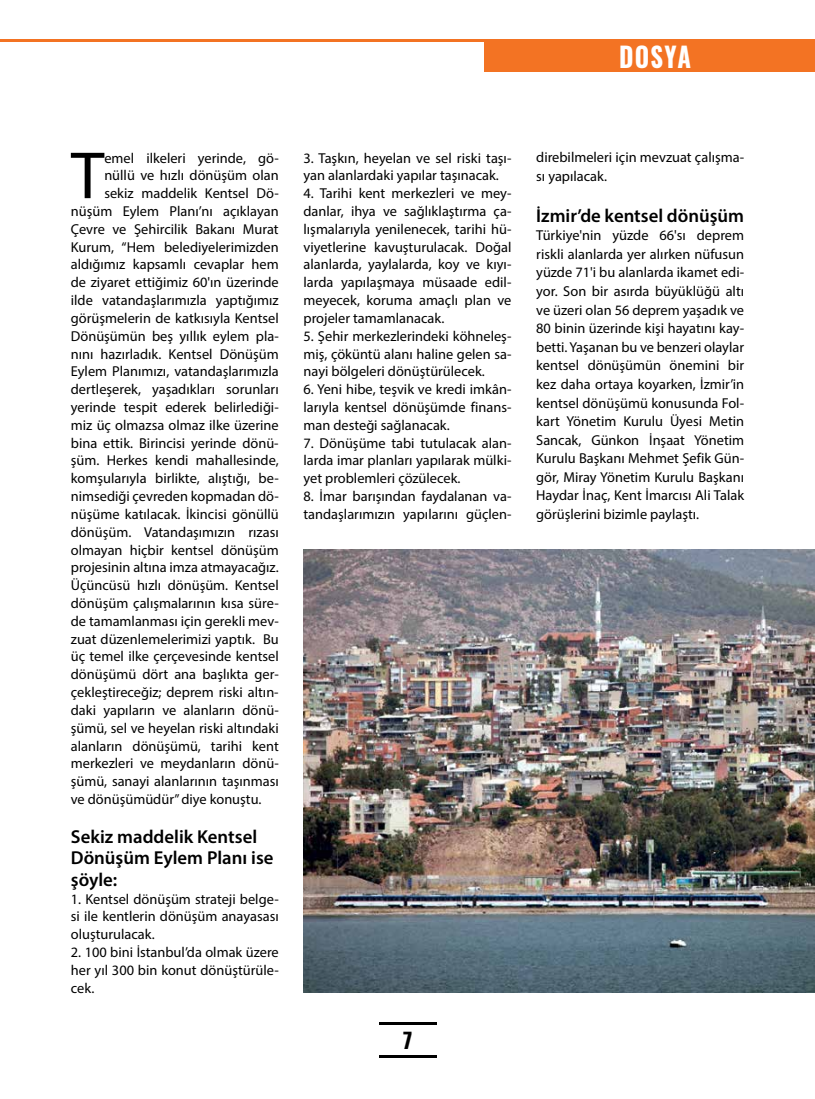
<style>
.page{position:relative;width:815px;height:1099px;background:#fff}
.page>*{position:absolute;margin:0;border:0;box-sizing:border-box;transform-origin:0 0}
.t1{font:67.25px "Myriad Pro";color:#000}
.t2{font:700 27.5px "Oswald";letter-spacing:.05em;color:#fff;scale:.9 1}
.t3{font:700 21.25px "Oswald";color:#000}
.t4{font:600 18.75px/21.2px "Myriad Pro";color:#000}
.t5{font:14.38px/17.8px "Myriad Pro";color:#000;text-align:justify}
</style>
<div class="page">
<hr style="left:379px;top:1055px;width:57px;height:3px;background:#000">
<hr style="left:379px;top:1021px;width:57px;height:3px;background:#000">
<div style="left:485px;top:39px;width:330px;height:33px;background:#f37323"></div>
<hr style="left:0;top:39px;width:497px;height:3px;background:#f37323">
<img style="left:304px;top:549px;width:511px;height:443px">
<h2 class="t2" style="left:619px;top:38px;width:82px">DOSYA</h2>
<h1 class="t1" style="left:71px;top:134px;width:35px">T</h1>
<p class="t5" style="left:104px;top:149px;width:176px">emel ilkeleri yerinde, gö-</p>
<p class="t5" style="left:104px;top:166px;width:176px">nüllü ve hızlı dönüşüm olan</p>
<p class="t5" style="left:104px;top:184px;width:176px">sekiz maddelik Kentsel Dö-</p>
<p class="t5" style="left:71px;top:202px;width:209px">nüşüm Eylem Planı’nı açıklayan</p>
<p class="t5" style="left:71px;top:220px;width:209px">Çevre ve Şehircilik Bakanı Murat</p>
<p class="t5" style="left:71px;top:238px;width:209px">Kurum, “Hem belediyelerimizden</p>
<p class="t5" style="left:71px;top:255px;width:209px">aldığımız kapsamlı cevaplar hem</p>
<p class="t5" style="left:71px;top:273px;width:209px">de ziyaret ettiğimiz 60'ın üzerinde</p>
<p class="t5" style="left:71px;top:291px;width:209px">ilde vatandaşlarımızla yaptığımız</p>
<p class="t5" style="left:71px;top:309px;width:209px">görüşmelerin de katkısıyla Kentsel</p>
<p class="t5" style="left:71px;top:327px;width:209px">Dönüşümün beş yıllık eylem pla-</p>
<p class="t5" style="left:71px;top:344px;width:209px">nını hazırladık. Kentsel Dönüşüm</p>
<p class="t5" style="left:71px;top:362px;width:209px">Eylem Planımızı, vatandaşlarımızla</p>
<p class="t5" style="left:71px;top:380px;width:209px">dertleşerek, yaşadıkları sorunları</p>
<p class="t5" style="left:71px;top:398px;width:209px">yerinde tespit ederek belirlediği-</p>
<p class="t5" style="left:71px;top:416px;width:209px">miz üç olmazsa olmaz ilke üzerine</p>
<p class="t5" style="left:71px;top:433px;width:209px">bina ettik. Birincisi yerinde dönü-</p>
<p class="t5" style="left:71px;top:451px;width:209px">şüm. Herkes kendi mahallesinde,</p>
<p class="t5" style="left:71px;top:469px;width:209px">komşularıyla birlikte, alıştığı, be-</p>
<p class="t5" style="left:71px;top:487px;width:209px">nimsediği çevreden kopmadan dö-</p>
<p class="t5" style="left:71px;top:505px;width:209px">nüşüme katılacak. İkincisi gönüllü</p>
<p class="t5" style="left:71px;top:523px;width:209px">dönüşüm. Vatandaşımızın rızası</p>
<p class="t5" style="left:71px;top:540px;width:209px">olmayan hiçbir kentsel dönüşüm</p>
<p class="t5" style="left:71px;top:558px;width:209px">projesinin altına imza atmayacağız.</p>
<p class="t5" style="left:71px;top:576px;width:209px">Üçüncüsü hızlı dönüşüm. Kentsel</p>
<p class="t5" style="left:71px;top:594px;width:209px">dönüşüm çalışmalarının kısa süre-</p>
<p class="t5" style="left:71px;top:612px;width:209px">de tamamlanması için gerekli mev-</p>
<p class="t5" style="left:71px;top:629px;width:209px">zuat düzenlemelerimizi yaptık. Bu</p>
<p class="t5" style="left:71px;top:647px;width:209px">üç temel ilke çerçevesinde kentsel</p>
<p class="t5" style="left:71px;top:665px;width:209px">dönüşümü dört ana başlıkta ger-</p>
<p class="t5" style="left:71px;top:683px;width:209px">çekleştireceğiz; deprem riski altın-</p>
<p class="t5" style="left:71px;top:701px;width:209px">daki yapıların ve alanların dönü-</p>
<p class="t5" style="left:71px;top:718px;width:209px">şümü, sel ve heyelan riski altındaki</p>
<p class="t5" style="left:71px;top:736px;width:209px">alanların dönüşümü, tarihi kent</p>
<p class="t5" style="left:71px;top:754px;width:209px">merkezleri ve meydanların dönü-</p>
<p class="t5" style="left:71px;top:772px;width:209px">şümü, sanayi alanlarının taşınması</p>
<p class="t5" style="left:71px;top:790px;width:192px">ve dönüşümüdür” diye konuştu.</p>
<h3 class="t4" style="left:71px;top:825px;width:204px">Sekiz maddelik Kentsel<br>Dönüşüm Eylem Planı ise şöyle:</h3>
<p class="t5" style="left:71px;top:889px;width:209px">1. Kentsel dönüşüm strateji belge&shy;si ile kentlerin dönüşüm anayasası oluşturulacak.</p>
<p class="t5" style="left:71px;top:943px;width:209px">2. 100 bini İstanbul’da olmak üzere her yıl 300 bin konut dönüştürüle&shy;cek.</p>
<p class="t5" style="left:304px;top:149px;width:209px">3. Taşkın, heyelan ve sel riski taşı&shy;yan alanlardaki yapılar taşınacak.</p>
<p class="t5" style="left:304px;top:184px;width:209px">4. Tarihi kent merkezleri ve mey&shy;danlar, ihya ve sağlıklaştırma ça&shy;lışmalarıyla yenilenecek, tarihi hü&shy;viyetlerine kavuşturulacak. Doğal alanlarda, yaylalarda, koy ve kıyı&shy;larda yapılaşmaya müsaade edil&shy;meyecek, koruma amaçlı plan ve projeler tamamlanacak.</p>
<p class="t5" style="left:304px;top:327px;width:209px">5. Şehir merkezlerindeki köhneleş&shy;miş, çöküntü alanı haline gelen sa&shy;nayi bölgeleri dönüştürülecek.</p>
<p class="t5" style="left:304px;top:380px;width:209px">6. Yeni hibe, teşvik ve kredi imkân&shy;larıyla kentsel dönüşümde finans&shy;man desteği sağlanacak.</p>
<p class="t5" style="left:304px;top:433px;width:209px">7. Dönüşüme tabi tutulacak alan&shy;larda imar planları yapılarak mülki&shy;yet problemleri çözülecek.</p>
<p class="t5" style="left:304px;top:487px;width:209px">8. İmar barışından faydalanan va&shy;tandaşlarımızın yapılarını güçlen-</p>
<h3 class="t3" style="left:402px;top:1025px;width:12px">7</h3>
<p class="t5" style="left:536px;top:148px;width:209px;line-height:18.6px">direbilmeleri için mevzuat çalışma&shy;sı yapılacak.</p>
<h3 class="t4" style="left:536px;top:204px;width:209px">İzmir’de kentsel dönüşüm</h3>
<p class="t5" style="left:536px;top:226px;width:209px;line-height:18.6px">Türkiye'nin yüzde 66'sı deprem riskli alanlarda yer alırken nüfusun yüzde 71'i bu alanlarda ikamet edi&shy;yor. Son bir asırda büyüklüğü altı ve üzeri olan 56 deprem yaşadık ve 80 binin üzerinde kişi hayatını kay&shy;betti. Yaşanan bu ve benzeri olaylar kentsel dönüşümün önemini bir kez daha ortaya koyarken, İzmir’in kentsel dönüşümü konusunda Fol&shy;kart Yönetim Kurulu Üyesi Metin Sancak, Günkon İnşaat Yönetim Kurulu Başkanı Mehmet Şefik Gün&shy;gör, Miray Yönetim Kurulu Başkanı Haydar İnaç, Kent İmarcısı Ali Talak görüşlerini bizimle paylaştı.</p>
</div>
